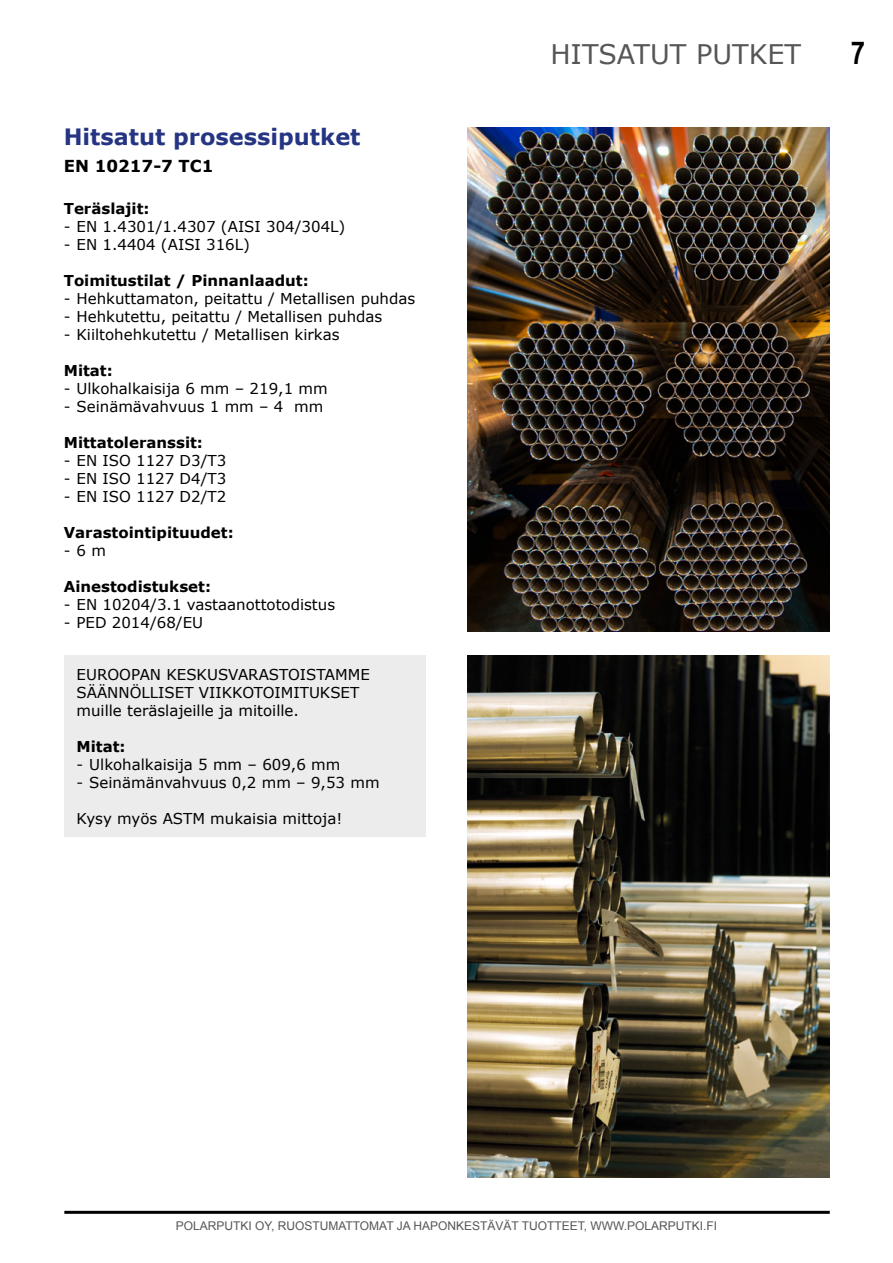
<style>
.page{position:relative;width:893px;height:1263px;background:#fff}
.page>*{position:absolute;margin:0;border:0;box-sizing:border-box;transform-origin:0 0}
.t1{font:700 31.5px "Arial Narrow";color:#000}
.t2{font:27px "Verdana";color:#565656}
.Otsikko{font:700 22.5px "Verdana";color:#253483}
.Otsikko-2{font:700 16.5px "Verdana";color:#000}
.Luettelo{font:15px "Verdana";color:#000}
.Luettelo-2{font:700 15px "Verdana";color:#000}
.t3{font:12px "Arial";color:#565656}
</style>
<div class="page">
<hr style="left:64px;top:1211px;width:766px;height:3px;background:#000">
<img style="left:468px;top:656px;width:361px;height:522px">
<img style="left:468px;top:128px;width:361px;height:503px">
<div style="left:64px;top:656px;width:361px;height:181px;background:#ececed"></div>
<p class="Otsikko" style="left:64px;top:122px;width:298px">Hitsatut prosessiputket</p>
<p class="Otsikko-2" style="left:64px;top:155px;width:151px">EN 10217-7 TC1</p>
<p class="Luettelo-2" style="left:64px;top:199px;width:87px">Teräslajit:</p>
<p class="Luettelo" style="left:64px;top:217px;width:283px">- EN 1.4301/1.4307 (AISI 304/304L)</p>
<p class="Luettelo" style="left:64px;top:235px;width:188px">- EN 1.4404 (AISI 316L)</p>
<p class="Luettelo-2" style="left:64px;top:271px;width:247px">Toimitustilat / Pinnanlaadut:</p>
<p class="Luettelo" style="left:64px;top:289px;width:353px">- Hehkuttamaton, peitattu / Metallisen puhdas</p>
<p class="Luettelo" style="left:64px;top:307px;width:320px">- Hehkutettu, peitattu / Metallisen puhdas</p>
<p class="Luettelo" style="left:64px;top:325px;width:277px">- Kiiltohehkutettu / Metallisen kirkas</p>
<p class="Luettelo-2" style="left:64px;top:361px;width:51px">Mitat:</p>
<p class="Luettelo" style="left:64px;top:379px;width:265px">- Ulkohalkaisija 6 mm – 219,1 mm</p>
<p class="Luettelo" style="left:64px;top:397px;width:261px">- Seinämävahvuus 1 mm – 4 mm</p>
<p class="Luettelo-2" style="left:64px;top:433px;width:141px">Mittatoleranssit:</p>
<p class="Luettelo" style="left:64px;top:451px;width:164px">- EN ISO 1127 D3/T3</p>
<p class="Luettelo" style="left:64px;top:469px;width:164px">- EN ISO 1127 D4/T3</p>
<p class="Luettelo" style="left:64px;top:487px;width:164px">- EN ISO 1127 D2/T2</p>
<p class="Luettelo-2" style="left:64px;top:523px;width:171px">Varastointipituudet:</p>
<p class="Luettelo" style="left:64px;top:541px;width:44px">- 6 m</p>
<p class="Luettelo-2" style="left:64px;top:577px;width:149px">Ainestodistukset:</p>
<p class="Luettelo" style="left:64px;top:595px;width:273px">- EN 10204/3.1 vastaanottotodistus</p>
<p class="Luettelo" style="left:64px;top:613px;width:141px">- PED 2014/68/EU</p>
<p class="Luettelo" style="left:77px;top:665px;width:295px">EUROOPAN KESKUSVARASTOISTAMME</p>
<p class="Luettelo" style="left:77px;top:683px;width:284px">SÄÄNNÖLLISET VIIKKOTOIMITUKSET</p>
<p class="Luettelo" style="left:77px;top:701px;width:224px">muille teräslajeille ja mitoille.</p>
<p class="Luettelo-2" style="left:77px;top:737px;width:51px">Mitat:</p>
<p class="Luettelo" style="left:77px;top:755px;width:265px">- Ulkohalkaisija 5 mm – 609,6 mm</p>
<p class="Luettelo" style="left:77px;top:773px;width:305px">- Seinämänvahvuus 0,2 mm – 9,53 mm</p>
<p class="Luettelo" style="left:77px;top:809px;width:267px">Kysy myös ASTM mukaisia mittoja!</p>
<p class="t2" style="left:550px;top:37px;width:252px">HITSATUT PUTKET</p>
<h1 class="t1" style="left:851px;top:29px;width:16px">7</h1>
<p class="t3" style="left:176px;top:1218px;width:543px">POLARPUTKI OY, RUOSTUMATTOMAT JA HAPONKESTÄVÄT TUOTTEET, WWW.POLARPUTKI.FI</p>
</div>
